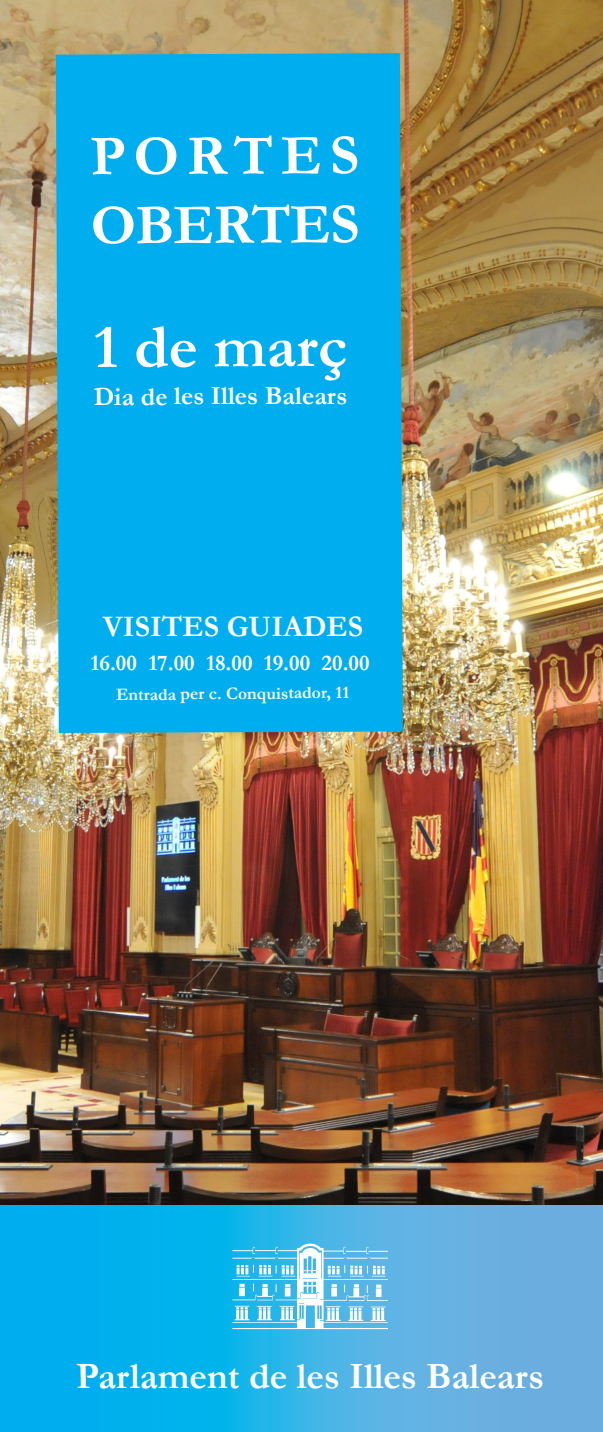
<style>
.page{position:relative;width:603px;height:1432px;background:#fff}
.page>*{position:absolute;margin:0;border:0;box-sizing:border-box;transform-origin:0 0}
.t1{font:700 62.5px "Garamond";letter-spacing:-.005em;color:#fff}
.t2{font:700 57.5px/69px "Garamond";letter-spacing:-.015em;color:#fff}
.t3{font:700 37.5px "Garamond";color:#fff}
.t4{font:700 30px "Garamond";color:#fff}
.t5{font:700 26.25px "Garamond";letter-spacing:-.005em;color:#fff}
.t6{font:700 22.5px "Garamond";color:#fff}
.t7{font:700 17.5px "Garamond";color:#fff}
</style>
<div class="page">
<img style="left:0;top:0;width:602px;height:1205px">
<svg style="left:0;top:1205px;width:602px;height:226px;background:#33b0e7"></svg>
<svg style="left:232px;top:1243px;width:156px;height:86px"></svg>
<div style="left:56px;top:53px;width:346px;height:680px;background:#00aeef"></div>
<h2 class="t2" style="left:90px;top:122px;width:271px">PORTES<br>OBERTES</h2>
<h1 class="t1" style="left:94px;top:304px;width:255px">1 de març</h1>
<h3 class="t5" style="left:94px;top:378px;width:255px">Dia de les Illes Balears</h3>
<h3 class="t4" style="left:103px;top:606px;width:261px">VISITES GUIADES</h3>
<p class="t6" style="left:91px;top:647px;width:280px">16.00 17.00 18.00 19.00 20.00</p>
<p class="t7" style="left:116px;top:683px;width:234px;rotate:-1deg">Entrada per c. Conquistador, 11</p>
<h3 class="t3" style="left:76px;top:1350px;width:469px">Parlament de les Illes Balears</h3>
</div>
